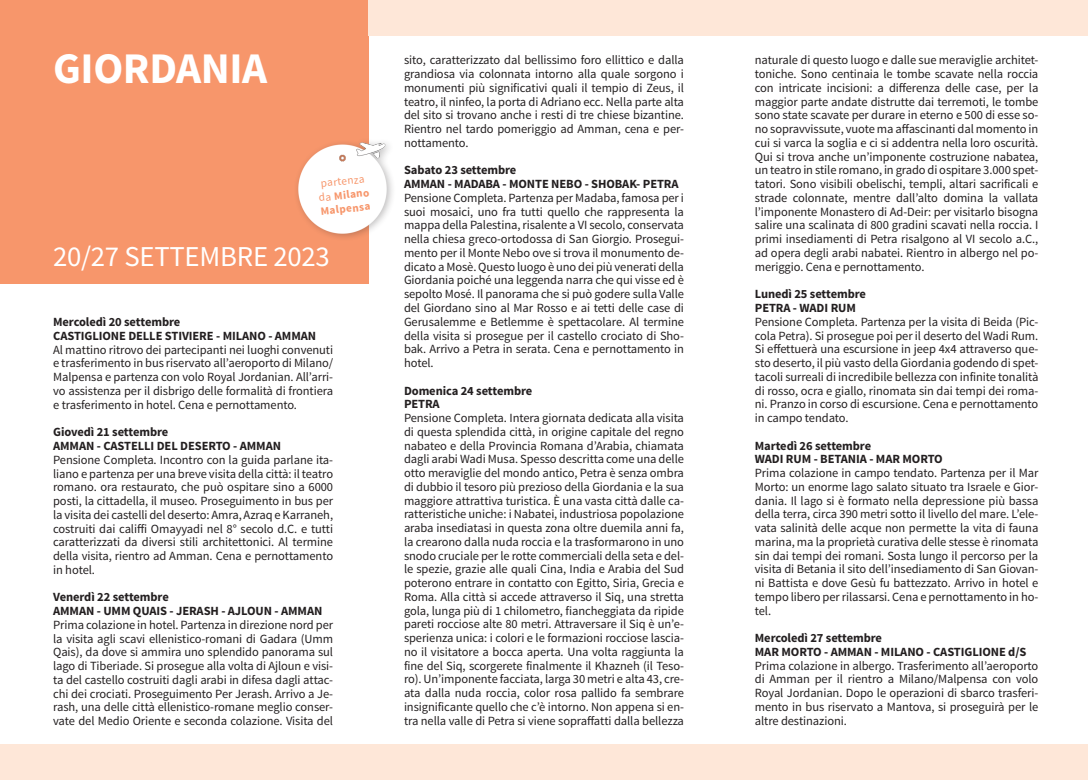
<style>
.page{position:relative;width:1088px;height:780px;background:#fff}
.page>*{position:absolute;margin:0;border:0;box-sizing:border-box;transform-origin:0 0}
.t1{font:700 43.75px "Source Sans Pro";letter-spacing:-.01em;color:#fff}
.t2{font:28.75px "Source Sans Pro";letter-spacing:-.01em;color:#fff}
.t3{font:12.5px/13.8px "Source Sans Pro";letter-spacing:-.01em;color:#231f20;text-align:justify}
.t4{font:700 12.5px/13.8px "Source Sans Pro";letter-spacing:-.01em;color:#231f20}
.t5{font:700 11.25px/13.8px "Source Sans Pro";color:#f7966b}
.s1{font-weight:400}
</style>
<div class="page">
<div style="left:0;top:0;width:369px;height:283px;background:#f7966b"></div>
<div style="left:293px;top:137px;width:103px;height:105px;background:#231f20;opacity:.3"></div>
<img style="left:298px;top:137px;width:89px;height:96px">
<div style="left:369px;top:0;width:719px;height:35px;background:#fee7d8"></div>
<div style="left:0;top:744px;width:1088px;height:36px;background:#fee7d8"></div>
<h1 class="t1" style="left:53px;top:40px;width:216px">GIORDANIA</h1>
<p class="t5" style="left:317px;top:177px;width:52px;rotate:-6deg"><span class="s1">partenza da</span> Milano<br>Malpensa</p>
<h2 class="t2" style="left:53px;top:238px;width:278px">20/27 SETTEMBRE 2023</h2>
<p class="t4" style="left:53px;top:315px;width:264px">Mercoledì 20 settembre<br>CASTIGLIONE DELLE STIVIERE - MILANO - AMMAN</p>
<p class="t3" style="left:53px;top:343px;width:281px">Al mattino ritrovo dei partecipanti nei luoghi convenuti e trasferimento in bus riservato all’aeroporto di Milano/ Malpensa e partenza con volo Royal Jordanian. All’arri&shy;vo assistenza per il disbrigo delle formalità di frontiera e trasferimento in hotel. Cena e pernottamento.</p>
<p class="t4" style="left:53px;top:425px;width:229px">Giovedì 21 settembre<br>AMMAN - CASTELLI DEL DESERTO - AMMAN</p>
<p class="t3" style="left:53px;top:453px;width:281px">Pensione Completa. Incontro con la guida parlane ita&shy;liano e partenza per una breve visita della città: il teatro romano. ora restaurato, che può ospitare sino a 6000 posti, la cittadella, il museo. Proseguimento in bus per la visita dei castelli del deserto: Amra, Azraq e Karraneh, costruiti dai califfi Omayyadi nel 8° secolo d.C. e tutti caratterizzati da diversi stili architettonici. Al termine della visita, rientro ad Amman. Cena e pernottamento in hotel.</p>
<p class="t4" style="left:53px;top:590px;width:271px">Venerdì 22 settembre<br>AMMAN - UMM QUAIS - JERASH - AJLOUN - AMMAN</p>
<p class="t3" style="left:53px;top:618px;width:281px">Prima colazione in hotel. Partenza in direzione nord per la visita agli scavi ellenistico-romani di Gadara (Umm Qais), da dove si ammira uno splendido panorama sul lago di Tiberiade. Si prosegue alla volta di Ajloun e visi&shy;ta del castello costruiti dagli arabi in difesa dagli attac&shy;chi dei crociati. Proseguimento Per Jerash. Arrivo a Je&shy;rash, una delle città ellenistico-romane meglio conser&shy;vate del Medio Oriente e seconda colazione. Visita del</p>
<p class="t3" style="left:404px;top:53px;width:281px">sito, caratterizzato dal bellissimo foro ellittico e dalla grandiosa via colonnata intorno alla quale sorgono i monumenti più significativi quali il tempio di Zeus, il teatro, il ninfeo, la porta di Adriano ecc. Nella parte alta del sito si trovano anche i resti di tre chiese bizantine.<br>Rientro nel tardo pomeriggio ad Amman, cena e per&shy;nottamento.</p>
<p class="t4" style="left:404px;top:164px;width:276px">Sabato 23 settembre<br>AMMAN - MADABA - MONTE NEBO - SHOBAK- PETRA</p>
<p class="t3" style="left:404px;top:191px;width:281px">Pensione Completa. Partenza per Madaba, famosa per i suoi mosaici, uno fra tutti quello che rappresenta la mappa della Palestina, risalente a VI secolo, conservata nella chiesa greco-ortodossa di San Giorgio. Prosegui&shy;mento per il Monte Nebo ove si trova il monumento de&shy;dicato a Mosè. Questo luogo è uno dei più venerati della Giordania poiché una leggenda narra che qui visse ed è sepolto Mosé. Il panorama che si può godere sulla Valle del Giordano sino al Mar Rosso e ai tetti delle case di Gerusalemme e Betlemme è spettacolare. Al termine della visita si prosegue per il castello crociato di Sho&shy;bak. Arrivo a Petra in serata. Cena e pernottamento in hotel.</p>
<p class="t4" style="left:404px;top:384px;width:130px">Domenica 24 settembre<br>PETRA</p>
<p class="t3" style="left:404px;top:411px;width:281px">Pensione Completa. Intera giornata dedicata alla visita di questa splendida città, in origine capitale del regno nabateo e della Provincia Romana d’Arabia, chiamata dagli arabi Wadi Musa. Spesso descritta come una delle otto meraviglie del mondo antico, Petra è senza ombra di dubbio il tesoro più prezioso della Giordania e la sua maggiore attrattiva turistica. È una vasta città dalle ca&shy;ratteristiche uniche: i Nabatei, industriosa popolazione araba insediatasi in questa zona oltre duemila anni fa, la crearono dalla nuda roccia e la trasformarono in uno snodo cruciale per le rotte commerciali della seta e del&shy;le spezie, grazie alle quali Cina, India e Arabia del Sud poterono entrare in contatto con Egitto, Siria, Grecia e Roma. Alla città si accede attraverso il Siq, una stretta gola, lunga più di 1 chilometro, fiancheggiata da ripide pareti rocciose alte 80 metri. Attraversare il Siq è un’e&shy;sperienza unica: i colori e le formazioni rocciose lascia&shy;no il visitatore a bocca aperta. Una volta raggiunta la fine del Siq, scorgerete finalmente il Khazneh (il Teso&shy;ro). Un’imponente facciata, larga 30 metri e alta 43, cre&shy;ata dalla nuda roccia, color rosa pallido fa sembrare insignificante quello che c’è intorno. Non appena si en&shy;tra nella valle di Petra si viene sopraffatti dalla bellezza</p>
<p class="t3" style="left:755px;top:53px;width:285px">naturale di questo luogo e dalle sue meraviglie architet&shy;toniche. Sono centinaia le tombe scavate nella roccia con intricate incisioni: a differenza delle case, per la maggior parte andate distrutte dai terremoti, le tombe sono state scavate per durare in eterno e 500 di esse so&shy;no sopravvissute, vuote ma affascinanti dal momento in cui si varca la soglia e ci si addentra nella loro oscurità.<br>Qui si trova anche un’imponente costruzione nabatea, un teatro in stile romano, in grado di ospitare 3.000 spet&shy;tatori. Sono visibili obelischi, templi, altari sacrificali e strade colonnate, mentre dall’alto domina la vallata l’imponente Monastero di Ad-Deir: per visitarlo bisogna salire una scalinata di 800 gradini scavati nella roccia. I primi insediamenti di Petra risalgono al VI secolo a.C., ad opera degli arabi nabatei. Rientro in albergo nel po&shy;meriggio. Cena e pernottamento.</p>
<p class="t4" style="left:755px;top:287px;width:113px">Lunedì 25 settembre<br>PETRA - WADI RUM</p>
<p class="t3" style="left:755px;top:315px;width:285px">Pensione Completa. Partenza per la visita di Beida (Pic&shy;cola Petra). Si prosegue poi per il deserto del Wadi Rum.<br>Si effettuerà una escursione in jeep 4x4 attraverso que&shy;sto deserto, il più vasto della Giordania godendo di spet&shy;tacoli surreali di incredibile bellezza con infinite tonalità di rosso, ocra e giallo, rinomata sin dai tempi dei roma&shy;ni. Pranzo in corso di escursione. Cena e pernottamento in campo tendato.</p>
<p class="t4" style="left:755px;top:439px;width:189px">Martedì 26 settembre<br>WADI RUM - BETANIA - MAR MORTO</p>
<p class="t3" style="left:755px;top:466px;width:285px">Prima colazione in campo tendato. Partenza per il Mar Morto: un enorme lago salato situato tra Israele e Gior&shy;dania. Il lago si è formato nella depressione più bassa della terra, circa 390 metri sotto il livello del mare. L’ele&shy;vata salinità delle acque non permette la vita di fauna marina, ma la proprietà curativa delle stesse è rinomata sin dai tempi dei romani. Sosta lungo il percorso per la visita di Betania il sito dell’insediamento di San Giovan&shy;ni Battista e dove Gesù fu battezzato. Arrivo in hotel e tempo libero per rilassarsi. Cena e pernottamento in ho&shy;tel.</p>
<p class="t4" style="left:755px;top:631px;width:273px">Mercoledì 27 settembre<br>MAR MORTO - AMMAN - MILANO - CASTIGLIONE d/S</p>
<p class="t3" style="left:755px;top:658px;width:285px">Prima colazione in albergo. Trasferimento all’aeroporto di Amman per il rientro a Milano/Malpensa con volo Royal Jordanian. Dopo le operazioni di sbarco trasferi&shy;mento in bus riservato a Mantova, si proseguirà per le altre destinazioni.</p>
</div>
